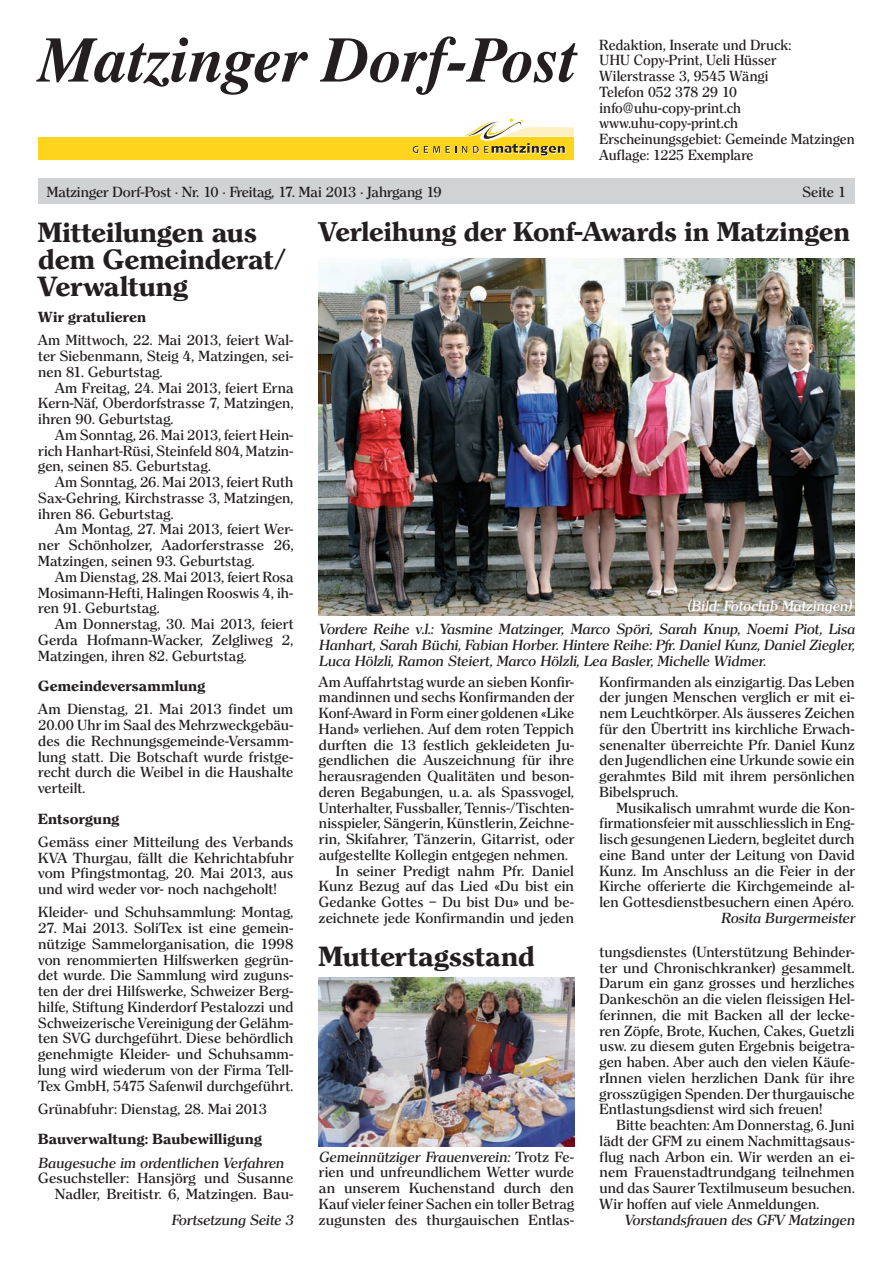
<style>
.page{position:relative;width:893px;height:1263px;background:#fff}
.page>*{position:absolute;margin:0;border:0;box-sizing:border-box;transform-origin:0 0}
.Zwischentitel{font:italic 700 64.5px "Times";letter-spacing:-.005em;color:#231f20}
.Haupttitel_WB{font:700 27px/27px "Clerface";color:#231f20}
.Haupttitel_WB-2{font:700 26.25px "Clerface";color:#231f20}
.Grundschrift_1_WB{font:500 14.25px/15.8px "Clerface";letter-spacing:.01em;color:#231f20;text-align:justify}
.Grundschrift_WB{font:500 14.25px/15.8px "Clerface";letter-spacing:.01em;color:#231f20;text-align:justify}
.Legende{font:italic 500 14.25px/15.8px "Clerface";color:#231f20;text-align:justify}
.Grundschrift_1_WB-2{font:500 14.25px "Clerface";letter-spacing:.01em;color:#231f20;scale:.96 1}
.Zwischentitel_WB{font:700 14.25px "Clerface";letter-spacing:.02em;color:#231f20}
.Legende-2{font:italic 500 14.25px "Clerface";color:#fff}
.s1{font-style:italic}
</style>
<div class="page">
<div style="left:38px;top:179px;width:817px;height:25px;background:#d1d2d4"></div>
<svg style="left:38px;top:118px;width:536px;height:42px"></svg>
<img style="left:319px;top:977px;width:255px;height:169px">
<img style="left:319px;top:259px;width:536px;height:357px">
<p class="Zwischentitel" style="left:38px;top:-1px;width:539px">Matzinger Dorf-Post</p>
<p class="Grundschrift_1_WB-2" style="left:600px;top:36px;width:201px">Redaktion, Inserate und Druck:</p>
<p class="Grundschrift_1_WB-2" style="left:600px;top:52px;width:185px">UHU Copy-Print, Ueli Hüsser</p>
<p class="Grundschrift_1_WB-2" style="left:600px;top:67px;width:178px">Wilerstrasse 3, 9545 Wängi</p>
<p class="Grundschrift_1_WB-2" style="left:600px;top:83px;width:144px">Telefon 052 378 29 10</p>
<p class="Grundschrift_1_WB-2" style="left:600px;top:99px;width:149px">info@uhu-copy-print.ch</p>
<p class="Grundschrift_1_WB-2" style="left:600px;top:115px;width:146px">www.uhu-copy-print.ch</p>
<p class="Grundschrift_1_WB-2" style="left:600px;top:130px;width:267px">Erscheinungsgebiet: Gemeinde Matzingen</p>
<p class="Grundschrift_1_WB-2" style="left:600px;top:146px;width:162px">Auflage: 1225 Exemplare</p>
<p class="Grundschrift_1_WB" style="left:47px;top:184px;width:396px">Matzinger Dorf-Post • Nr. 10 • Freitag, 17. Mai 2013 • Jahrgang 19</p>
<p class="Grundschrift_1_WB" style="left:803px;top:184px;width:45px">Seite 1</p>
<p class="Haupttitel_WB" style="left:38px;top:219px;width:250px">Mitteilungen aus dem Gemeinderat/<br>Verwaltung</p>
<p class="Zwischentitel_WB" style="left:38px;top:308px;width:109px">Wir gratulieren</p>
<p class="Grundschrift_1_WB" style="left:38px;top:333px;width:257px">Am Mittwoch, 22. Mai 2013, feiert Wal&shy;ter Siebenmann, Steig 4, Matzingen, sei&shy;nen 81. Geburtstag.</p>
<p class="Grundschrift_WB" style="left:38px;top:380px;width:257px;text-indent:17px">Am Freitag, 24. Mai 2013, feiert Erna Kern-Näf, Oberdorfstrasse 7, Matzingen, ihren 90. Geburtstag.</p>
<p class="Grundschrift_WB" style="left:38px;top:427px;width:257px;text-indent:17px">Am Sonntag, 26. Mai 2013, feiert Hein&shy;rich Hanhart-Rüsi, Steinfeld 804, Matzin&shy;gen, seinen 85. Geburtstag.</p>
<p class="Grundschrift_WB" style="left:38px;top:474px;width:257px;text-indent:17px">Am Sonntag, 26. Mai 2013, feiert Ruth Sax-Gehring, Kirchstrasse 3, Matzingen, ihren 86. Geburtstag.</p>
<p class="Grundschrift_WB" style="left:38px;top:522px;width:257px;text-indent:17px">Am Montag, 27. Mai 2013, feiert Wer&shy;ner Schönholzer, Aadorferstrasse 26, Matzingen, seinen 93. Geburtstag.</p>
<p class="Grundschrift_WB" style="left:38px;top:569px;width:257px;text-indent:17px">Am Dienstag, 28. Mai 2013, feiert Rosa Mosimann-Hefti, Halingen Rooswis 4, ih&shy;ren 91. Geburtstag.</p>
<p class="Grundschrift_WB" style="left:38px;top:616px;width:257px;text-indent:17px">Am Donnerstag, 30. Mai 2013, feiert Gerda Hofmann-Wacker, Zelgliweg 2, Matzingen, ihren 82. Geburtstag.</p>
<p class="Zwischentitel_WB" style="left:38px;top:677px;width:169px">Gemeindeversammlung</p>
<p class="Grundschrift_1_WB" style="left:38px;top:701px;width:257px">Am Dienstag, 21. Mai 2013 findet um 20.00 Uhr im Saal des Mehrzweckgebäu&shy;des die Rechnungsgemeinde-Versamm&shy;lung statt. Die Botschaft wurde fristge&shy;recht durch die Weibel in die Haushalte verteilt.</p>
<p class="Zwischentitel_WB" style="left:38px;top:810px;width:83px">Entsorgung</p>
<p class="Grundschrift_1_WB" style="left:38px;top:834px;width:257px">Gemäss einer Mitteilung des Verbands KVA Thurgau, fällt die Kehrichtabfuhr vom Pfingstmontag, 20. Mai 2013, aus und wird weder vor- noch nachgeholt!</p>
<p class="Grundschrift_1_WB" style="left:38px;top:904px;width:257px">Kleider- und Schuhsammlung: Montag,</p>
<p class="Grundschrift_1_WB" style="left:38px;top:920px;width:257px">27. Mai 2013. SoliTex ist eine gemein&shy;nützige Sammelorganisation, die 1998 von renommierten Hilfswerken gegrün&shy;det wurde. Die Sammlung wird zuguns&shy;ten der drei Hilfswerke, Schweizer Berg&shy;hilfe, Stiftung Kinderdorf Pestalozzi und Schweizerische Vereinigung der Gelähm&shy;ten SVG durchgeführt. Diese behördlich genehmigte Kleider- und Schuhsamm&shy;lung wird wiederum von der Firma Tell-Tex GmbH, 5475 Safenwil durchgeführt.</p>
<p class="Grundschrift_1_WB" style="left:38px;top:1101px;width:230px">Grünabfuhr: Dienstag, 28. Mai 2013</p>
<p class="Zwischentitel_WB" style="left:38px;top:1131px;width:225px">Bauverwaltung: Baubewilligung</p>
<p class="Legende" style="left:38px;top:1155px;width:247px">Baugesuche im ordentlichen Verfahren</p>
<p class="Grundschrift_1_WB" style="left:38px;top:1170px;width:257px;text-align:right">Gesuchsteller: Hansjörg und Susanne<br>Nadler, Breitistr. 6, Matzingen. Bau-</p>
<p class="Legende" style="left:172px;top:1212px;width:123px">Fortsetzung Seite 3</p>
<p class="Haupttitel_WB-2" style="left:319px;top:216px;width:533px">Verleihung der Konf-Awards in Matzingen</p>
<p class="Legende-2" style="left:687px;top:598px;width:166px">(Bild: Fotoclub Matzingen)</p>
<p class="Legende" style="left:319px;top:621px;width:537px">Vordere Reihe v.l.: Yasmine Matzinger, Marco Spöri, Sarah Knup, Noemi Piot, Lisa Hanhart, Sarah Büchi, Fabian Horber. Hintere Reihe: Pfr. Daniel Kunz, Daniel Ziegler, Luca Hölzli, Ramon Steiert, Marco Hölzli, Lea Basler, Michelle Widmer.</p>
<p class="Grundschrift_1_WB" style="left:319px;top:674px;width:257px">Am Auffahrtstag wurde an sieben Konfir&shy;mandinnen und sechs Konfirmanden der Konf-Award in Form einer goldenen «Like Hand» verliehen. Auf dem roten Teppich durften die 13 festlich gekleideten Ju&shy;gendlichen die Auszeichnung für ihre herausragenden Qualitäten und beson&shy;deren Begabungen, u.a. als Spassvogel, Unterhalter, Fussballer, Tennis-/Tischten&shy;nisspieler, Sängerin, Künstlerin, Zeichne&shy;rin, Skifahrer, Tänzerin, Gitarrist, oder aufgestellte Kollegin entgegen nehmen.</p>
<p class="Grundschrift_WB" style="left:319px;top:863px;width:257px;text-indent:17px">In seiner Predigt nahm Pfr. Daniel Kunz Bezug auf das Lied «Du bist ein Gedanke Gottes – Du bist Du» und be&shy;zeichnete jede Konfirmandin und jeden</p>
<p class="Grundschrift_WB" style="left:600px;top:674px;width:257px">Konfirmanden als einzigartig. Das Leben der jungen Menschen verglich er mit ei&shy;nem Leuchtkörper. Als äusseres Zeichen für den Übertritt ins kirchliche Erwach&shy;senenalter überreichte Pfr. Daniel Kunz den Jugendlichen eine Urkunde sowie ein gerahmtes Bild mit ihrem persönlichen Bibelspruch.</p>
<p class="Grundschrift_WB" style="left:600px;top:800px;width:257px;text-indent:17px">Musikalisch umrahmt wurde die Kon&shy;firmationsfeier mit ausschliesslich in Eng&shy;lisch gesungenen Liedern, begleitet durch eine Band unter der Leitung von David Kunz. Im Anschluss an die Feier in der Kirche offerierte die Kirchgemeinde al&shy;len Gottesdienstbesuchern einen Apéro.</p>
<p class="Legende" style="left:721px;top:910px;width:135px">Rosita Burgermeister</p>
<p class="Haupttitel_WB" style="left:319px;top:944px;width:217px">Muttertagsstand</p>
<p class="Grundschrift_1_WB" style="left:319px;top:1149px;width:257px"><span class="s1">Gemeinnütziger Frauenverein:</span> Trotz Fe&shy;rien und unfreundlichem Wetter wurde an unserem Kuchenstand durch den Kauf vieler feiner Sachen ein toller Betrag zugunsten des thurgauischen Entlas-</p>
<p class="Grundschrift_1_WB" style="left:600px;top:944px;width:257px">tungsdienstes (Unterstützung Behinder&shy;ter und Chronischkranker) gesammelt.<br>Darum ein ganz grosses und herzliches Dankeschön an die vielen fleissigen Hel&shy;ferinnen, die mit Backen all der lecke&shy;ren Zöpfe, Brote, Kuchen, Cakes, Guetzli usw. zu diesem guten Ergebnis beigetra&shy;gen haben. Aber auch den vielen Käufe&shy;rInnen vielen herzlichen Dank für ihre grosszügigen Spenden. Der thurgauische Entlastungsdienst wird sich freuen!</p>
<p class="Grundschrift_WB" style="left:600px;top:1117px;width:257px;text-indent:17px">Bitte beachten: Am Donnerstag, 6. Juni lädt der GFM zu einem Nachmittagsaus&shy;flug nach Arbon ein. Wir werden an ei&shy;nem Frauenstadtrundgang teilnehmen und das Saurer Textilmuseum besuchen.<br>Wir hoffen auf viele Anmeldungen.</p>
<p class="Legende" style="left:624px;top:1212px;width:232px">Vorstandsfrauen des GFV Matzingen</p>
</div>
